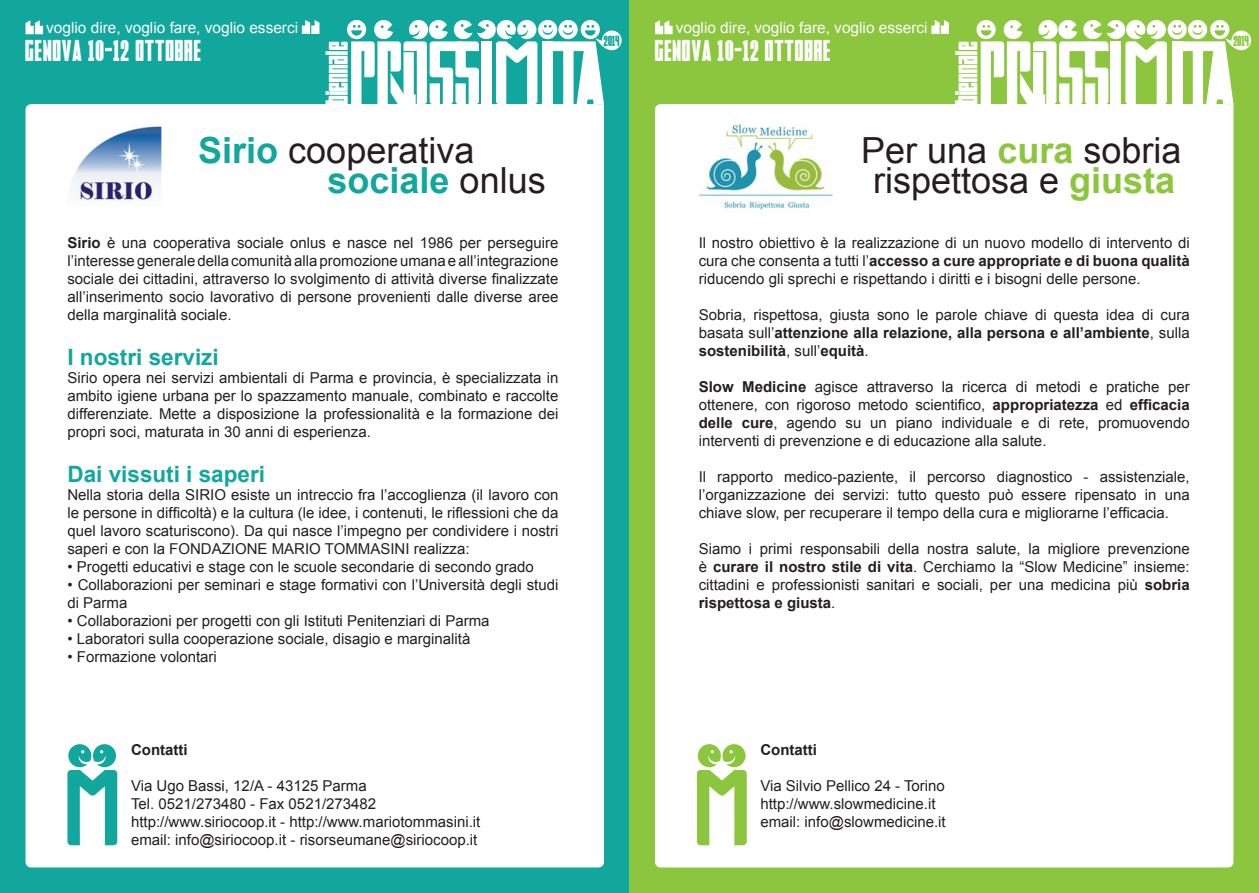
<style>
.page{position:relative;width:1259px;height:893px;background:#fff}
.page>*{position:absolute;margin:0;border:0;box-sizing:border-box;transform-origin:0 0}
.t1{font:36px "Arial";color:#231f20}
.t2{font:700 36px "Arial";color:#12a79d}
.t3{font:31.5px "Faltura";letter-spacing:.01em;color:#fff}
.t4{font:30px "Faltura";letter-spacing:.04em;color:#fff}
.t5{font:700 22.5px "Arial";color:#12a79d}
.t6{font:15.45px "Arial";color:#fff}
.t7{font:15px/18px "Arial";color:#231f20;text-align:justify}
.t8{font:700 15px "Arial";color:#231f20}
.t9{font:14.85px "Faltura";color:#12a79d}
.t10{font:14.85px "Faltura";color:#8bc63e}
.s1{font-weight:700;color:#12a79d}
.s2{font-weight:400;color:#231f20}
.s3{font-weight:700}
.s4{font-weight:700;color:#8bc63e}
</style>
<div class="page">
<div style="left:0;top:0;width:629px;height:893px;background:#12a79d"></div>
<svg style="left:25px;top:104px;width:579px;height:764px"></svg>
<div style="left:33px;top:104px;width:563px;height:758px;background:#fff"></div>
<svg style="left:347px;top:20px;width:275px;height:84px"></svg>
<svg style="left:26px;top:20px;width:17px;height:14px"></svg>
<svg style="left:302px;top:20px;width:17px;height:14px"></svg>
<svg style="left:67px;top:744px;width:50px;height:101px"></svg>
<img style="left:70px;top:126px;width:92px;height:74px">
<div style="left:629px;top:0;width:630px;height:893px;background:#8bc63e"></div>
<div style="left:655px;top:104px;width:579px;height:764px;background:#fff"></div>
<div style="left:662px;top:104px;width:564px;height:758px;background:#fff"></div>
<svg style="left:976px;top:20px;width:276px;height:84px"></svg>
<svg style="left:655px;top:20px;width:17px;height:14px"></svg>
<svg style="left:931px;top:20px;width:18px;height:14px"></svg>
<svg style="left:697px;top:744px;width:50px;height:101px"></svg>
<img style="left:699px;top:124px;width:134px;height:86px">
<p class="t6" style="left:46px;top:18px;width:253px">voglio dire, voglio fare, voglio esserci</p>
<p class="t4" style="left:26px;top:36px;width:177px">GENOVA 10-12 OTTOBRE</p>
<p class="t3" style="left:322px;top:104px;width:64px;rotate:-90deg">biennale</p>
<p class="t1" style="left:198px;top:126px;width:278px"><span class="s1">Sirio</span> cooperativa</p>
<p class="t2" style="left:327px;top:156px;width:220px">sociale <span class="s2">onlus</span></p>
<p class="t7" style="left:67px;top:234px;width:492px"><span class="s3">Sirio</span> è una cooperativa sociale onlus e nasce nel 1986 per perseguire l’interesse generale della comunità alla promozione umana e all’integrazione sociale dei cittadini, attraverso lo svolgimento di attività diverse finalizzate all’inserimento socio lavorativo di persone provenienti dalle diverse aree della marginalità sociale.</p>
<p class="t5" style="left:67px;top:343px;width:153px">I nostri servizi</p>
<p class="t7" style="left:67px;top:369px;width:492px">Sirio opera nei servizi ambientali di Parma e provincia, è specializzata in ambito igiene urbana per lo spazzamento manuale, combinato e raccolte differenziate. Mette a disposizione la professionalità e la formazione dei propri soci, maturata in 30 anni di esperienza.</p>
<p class="t5" style="left:67px;top:460px;width:199px">Dai vissuti i saperi</p>
<p class="t7" style="left:67px;top:486px;width:492px">Nella storia della SIRIO esiste un intreccio fra l’accoglienza (il lavoro con le persone in difficoltà) e la cultura (le idee, i contenuti, le riflessioni che da quel lavoro scaturiscono). Da qui nasce l’impegno per condividere i nostri saperi e con la FONDAZIONE MARIO TOMMASINI realizza:</p>
<p class="t7" style="left:67px;top:558px;width:468px">• Progetti educativi e stage con le scuole secondarie di secondo grado</p>
<p class="t7" style="left:67px;top:576px;width:492px">• Collaborazioni per seminari e stage formativi con l’Università degli studi di Parma</p>
<p class="t7" style="left:67px;top:612px;width:424px">• Collaborazioni per progetti con gli Istituti Penitenziari di Parma</p>
<p class="t7" style="left:67px;top:630px;width:404px">• Laboratori sulla cooperazione sociale, disagio e marginalità</p>
<p class="t7" style="left:67px;top:648px;width:151px">• Formazione volontari</p>
<p class="t8" style="left:131px;top:740px;width:58px">Contatti</p>
<p class="t7" style="left:131px;top:777px;width:237px">Via Ugo Bassi, 12/A - 43125 Parma</p>
<p class="t7" style="left:131px;top:795px;width:247px">Tel. 0521/273480 - Fax 0521/273482</p>
<p class="t7" style="left:131px;top:813px;width:351px">http://www.siriocoop.it - http://www.mariotommasini.it</p>
<p class="t7" style="left:131px;top:831px;width:348px">email: info@siriocoop.it - risorseumane@siriocoop.it</p>
<p class="t9" style="left:604px;top:34px;width:17px">2014</p>
<p class="t6" style="left:675px;top:18px;width:253px">voglio dire, voglio fare, voglio esserci</p>
<p class="t4" style="left:655px;top:36px;width:177px">GENOVA 10-12 OTTOBRE</p>
<p class="t3" style="left:951px;top:104px;width:64px;rotate:-90deg">biennale</p>
<p class="t1" style="left:861px;top:126px;width:322px">Per una <span class="s4">cura</span> sobria</p>
<p class="t1" style="left:873px;top:157px;width:304px">rispettosa e <span class="s4">giusta</span></p>
<p class="t7" style="left:698px;top:234px;width:492px">Il nostro obiettivo è la realizzazione di un nuovo modello di intervento di cura che consenta a tutti l’<span class="s3">accesso a cure appropriate e di buona qualità </span>riducendo gli sprechi e rispettando i diritti e i bisogni delle persone.</p>
<p class="t7" style="left:698px;top:306px;width:492px">Sobria, rispettosa, giusta sono le parole chiave di questa idea di cura basata sull’<span class="s3">attenzione alla relazione, alla persona e all’ambiente</span>, sulla <span class="s3">sostenibilità</span>, sull’<span class="s3">equità</span>.</p>
<p class="t7" style="left:698px;top:378px;width:492px"><span class="s3">Slow Medicine</span> agisce attraverso la ricerca di metodi e pratiche per ottenere, con rigoroso metodo scientifico, <span class="s3">appropriatezza</span> ed <span class="s3">efficacia delle cure</span>, agendo su un piano individuale e di rete, promuovendo interventi di prevenzione e di educazione alla salute.</p>
<p class="t7" style="left:698px;top:468px;width:492px">Il rapporto medico-paziente, il percorso diagnostico - assistenziale, l’organizzazione dei servizi: tutto questo può essere ripensato in una chiave slow, per recuperare il tempo della cura e migliorarne l’efficacia.</p>
<p class="t7" style="left:698px;top:540px;width:492px">Siamo i primi responsabili della nostra salute, la migliore prevenzione è <span class="s3">curare il nostro stile di vita</span>. Cerchiamo la “Slow Medicine” insieme: cittadini e professionisti sanitari e sociali, per una medicina più <span class="s3">sobria rispettosa e giusta</span>.</p>
<p class="t10" style="left:1233px;top:34px;width:17px">2014</p>
<p class="t8" style="left:760px;top:740px;width:58px">Contatti</p>
<p class="t7" style="left:760px;top:777px;width:186px">Via Silvio Pellico 24 - Torino</p>
<p class="t7" style="left:760px;top:795px;width:177px">http://www.slowmedicine.it</p>
<p class="t7" style="left:760px;top:813px;width:187px">email: info@slowmedicine.it</p>
</div>
